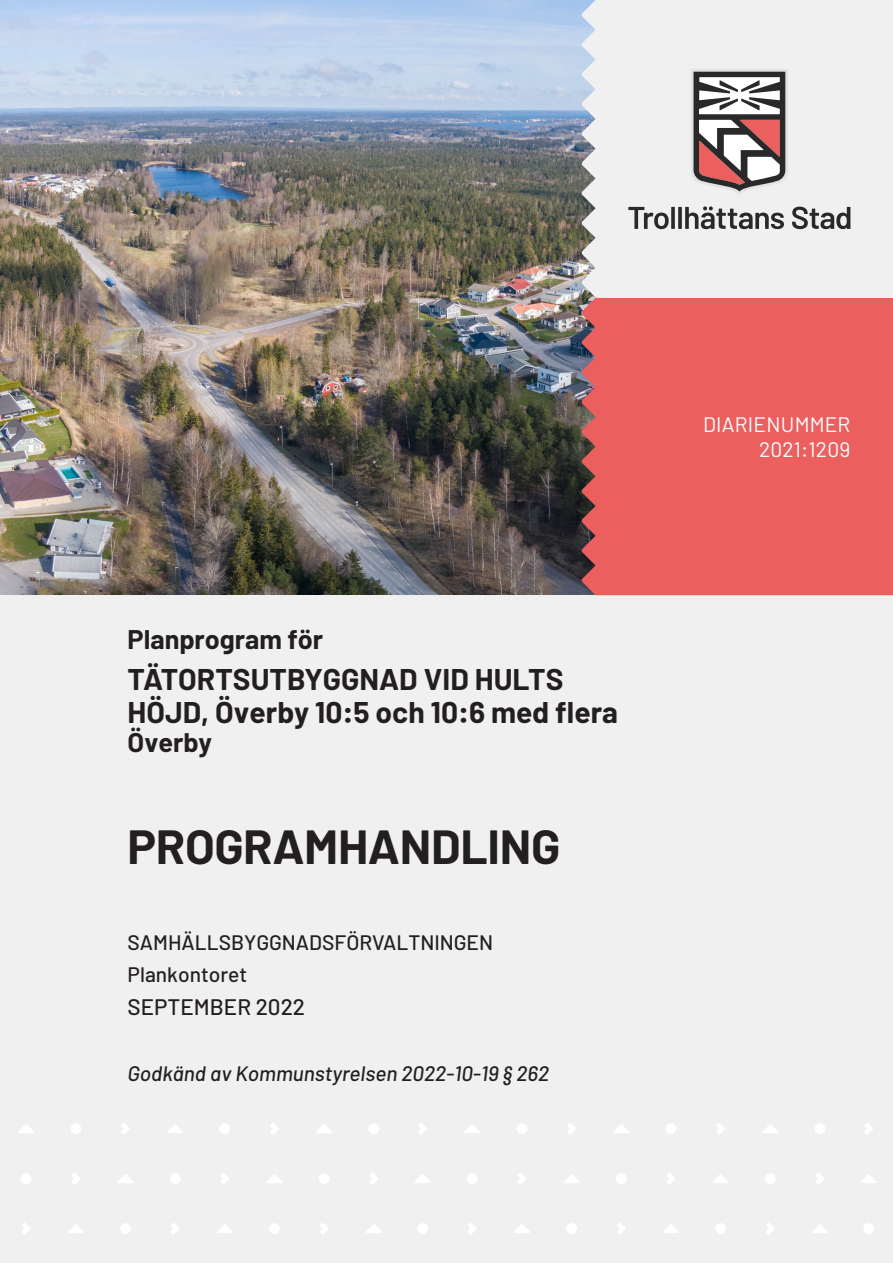
<style>
.page{position:relative;width:893px;height:1263px;background:#fff}
.page>*{position:absolute;margin:0;border:0;box-sizing:border-box;transform-origin:0 0}
.t1{font:700 48px "Barlow";letter-spacing:-.005em;color:#231f20}
.t2{font:700 30px/32.1px "Barlow";color:#231f20}
.t3{font:700 27px "Barlow";color:#231f20}
.t4{font:500 22.5px "Barlow";color:#231f20}
.t5{font:500 21px/31.2px "Barlow";color:#231f20}
.t6{font:italic 500 21px "Barlow";color:#231f20}
.t7{font:21px/25.2px "Barlow";letter-spacing:.01em;color:#fff;text-align:right}
</style>
<div class="page">
<img style="left:0;top:0;width:596px;height:595px">
<div style="left:0;top:595px;width:893px;height:668px;background:#f0f0f0"></div>
<div style="left:581px;top:298px;width:312px;height:297px;background:#eb5f5f"></div>
<div style="left:581px;top:0;width:312px;height:297px;background:#f0f0f0"></div>
<svg style="left:168px;top:1124px;width:15px;height:9px"></svg>
<div style="left:70px;top:1123px;width:11px;height:11px;background:#fff;border-radius:50%"></div>
<div style="left:219px;top:1123px;width:11px;height:11px;background:#fff;border-radius:50%"></div>
<svg style="left:121px;top:1123px;width:9px;height:11px"></svg>
<svg style="left:317px;top:1124px;width:15px;height:9px"></svg>
<svg style="left:270px;top:1123px;width:9px;height:11px"></svg>
<svg style="left:18px;top:1124px;width:16px;height:9px"></svg>
<div style="left:368px;top:1123px;width:11px;height:11px;background:#fff;border-radius:50%"></div>
<svg style="left:267px;top:1174px;width:15px;height:9px"></svg>
<div style="left:170px;top:1173px;width:11px;height:11px;background:#fff;border-radius:50%"></div>
<div style="left:319px;top:1173px;width:11px;height:11px;background:#fff;border-radius:50%"></div>
<svg style="left:221px;top:1173px;width:8px;height:11px"></svg>
<svg style="left:370px;top:1173px;width:8px;height:11px"></svg>
<svg style="left:118px;top:1174px;width:15px;height:9px"></svg>
<div style="left:21px;top:1173px;width:11px;height:11px;background:#fff;border-radius:50%"></div>
<svg style="left:72px;top:1173px;width:8px;height:11px"></svg>
<svg style="left:68px;top:1224px;width:15px;height:9px"></svg>
<div style="left:120px;top:1223px;width:11px;height:11px;background:#fff;border-radius:50%"></div>
<svg style="left:22px;top:1223px;width:8px;height:11px"></svg>
<svg style="left:217px;top:1224px;width:15px;height:9px"></svg>
<svg style="left:171px;top:1223px;width:8px;height:11px"></svg>
<svg style="left:366px;top:1224px;width:15px;height:9px"></svg>
<div style="left:269px;top:1223px;width:11px;height:11px;background:#fff;border-radius:50%"></div>
<svg style="left:320px;top:1223px;width:8px;height:11px"></svg>
<svg style="left:614px;top:1124px;width:15px;height:9px"></svg>
<div style="left:516px;top:1123px;width:11px;height:11px;background:#fff;border-radius:50%"></div>
<div style="left:665px;top:1123px;width:11px;height:11px;background:#fff;border-radius:50%"></div>
<svg style="left:567px;top:1123px;width:9px;height:11px"></svg>
<svg style="left:763px;top:1124px;width:15px;height:9px"></svg>
<svg style="left:716px;top:1123px;width:9px;height:11px"></svg>
<svg style="left:465px;top:1124px;width:15px;height:9px"></svg>
<div style="left:815px;top:1123px;width:10px;height:11px;background:#fff;border-radius:50%"></div>
<svg style="left:418px;top:1123px;width:9px;height:11px"></svg>
<svg style="left:713px;top:1174px;width:15px;height:9px"></svg>
<div style="left:616px;top:1173px;width:11px;height:11px;background:#fff;border-radius:50%"></div>
<div style="left:765px;top:1173px;width:11px;height:11px;background:#fff;border-radius:50%"></div>
<svg style="left:667px;top:1173px;width:8px;height:11px"></svg>
<svg style="left:415px;top:1174px;width:15px;height:9px"></svg>
<svg style="left:816px;top:1173px;width:8px;height:11px"></svg>
<svg style="left:564px;top:1174px;width:15px;height:9px"></svg>
<div style="left:467px;top:1173px;width:11px;height:11px;background:#fff;border-radius:50%"></div>
<svg style="left:518px;top:1173px;width:8px;height:11px"></svg>
<svg style="left:514px;top:1224px;width:16px;height:9px"></svg>
<div style="left:417px;top:1223px;width:11px;height:11px;background:#fff;border-radius:50%"></div>
<div style="left:566px;top:1223px;width:11px;height:11px;background:#fff;border-radius:50%"></div>
<svg style="left:468px;top:1223px;width:8px;height:11px"></svg>
<svg style="left:663px;top:1224px;width:16px;height:9px"></svg>
<svg style="left:617px;top:1223px;width:8px;height:11px"></svg>
<svg style="left:812px;top:1224px;width:16px;height:9px"></svg>
<div style="left:715px;top:1223px;width:11px;height:11px;background:#fff;border-radius:50%"></div>
<svg style="left:766px;top:1223px;width:9px;height:11px"></svg>
<svg style="left:865px;top:1123px;width:8px;height:11px"></svg>
<svg style="left:861px;top:1174px;width:15px;height:9px"></svg>
<div style="left:863px;top:1223px;width:11px;height:11px;background:#fff;border-radius:50%"></div>
<svg style="left:691px;top:69px;width:97px;height:126px"></svg>
<svg style="left:628px;top:207px;width:41px;height:22px"></svg>
<svg style="left:671px;top:207px;width:4px;height:22px"></svg>
<svg style="left:678px;top:207px;width:4px;height:22px"></svg>
<svg style="left:685px;top:206px;width:99px;height:23px"></svg>
<svg style="left:792px;top:207px;width:58px;height:22px"></svg>
<p class="t3" style="left:128px;top:623px;width:197px">Planprogram för</p>
<p class="t2" style="left:128px;top:663px;width:492px">TÄTORTSUTBYGGNAD VID HULTS<br>HÖJD, Överby 10:5 och 10:6 med flera</p>
<p class="t3" style="left:128px;top:726px;width:86px">Överby</p>
<h1 class="t1" style="left:128px;top:816px;width:434px">PROGRAMHANDLING</h1>
<p class="t5" style="left:128px;top:927px;width:367px">SAMHÄLLSBYGGNADSFÖRVALTNINGEN<br>Plankontoret</p>
<p class="t4" style="left:128px;top:993px;width:179px">SEPTEMBER 2022</p>
<p class="t6" style="left:128px;top:1060px;width:423px">Godkänd av Kommunstyrelsen 2022-10-19 § 262</p>
<p class="t7" style="left:703px;top:411px;width:149px">DIARIENUMMER<br>2021:1209</p>
</div>
